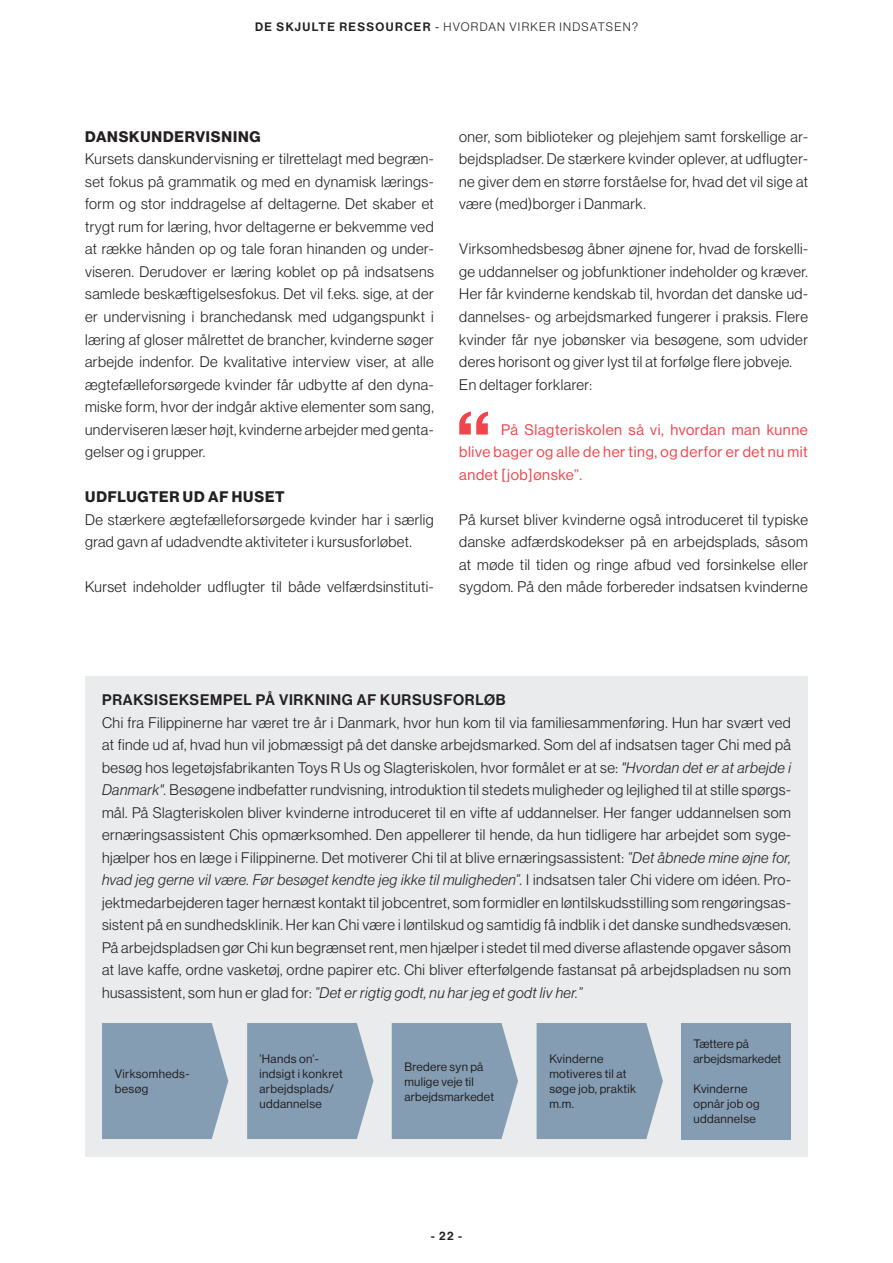
<style>
.page{position:relative;width:893px;height:1263px;background:#fff}
.page>*{position:absolute;margin:0;border:0;box-sizing:border-box;transform-origin:0 0}
.t1{font:300 15px/22.5px "Haas Grot Disp 45";letter-spacing:.03em;color:#231f20;text-align:justify}
.t2{font:15px "N Haas Grotesk DS Std 46 Lt It";letter-spacing:.03em;color:#231f20}
.t3{font:15px/22.5px "Haas Grot Disp 55 Roman";letter-spacing:.04em;color:#ef464d;text-align:justify}
.t4{font:500 15px "Haas Grot Disp 65";letter-spacing:.05em;color:#231f20}
.t5{font:700 15px "Haas Grot Disp 75";letter-spacing:.055em;color:#231f20}
.t6{font:12px/15px "Haas Grot Disp 55 Roman";letter-spacing:.03em;color:#231f20}
.t7{font:500 12px "Haas Grot Disp 65";letter-spacing:.115em;color:#231f20}
.t8{font:12px/15px "Haas Grot Disp 55 Roman";letter-spacing:.01em;color:#231f20}
.t9{font:300 12px "Haas Grot Disp 45";color:#231f20}
.s1{font-family:"Haas Grot Disp 55 Roman";font-weight:400}
.s2{font-family:"Haas Grot Disp 45";font-weight:300}
.s3{font-family:"N Haas Grotesk DS Std 46 Lt It";font-weight:400}
</style>
<div class="page">
<div style="left:85px;top:676px;width:723px;height:481px;background:#eaebec"></div>
<svg style="left:459px;top:411px;width:29px;height:23px"></svg>
<div style="left:681px;top:1023px;width:109px;height:116px;background:#849db3"></div>
<div style="left:102px;top:1023px;width:126px;height:116px;background:#849db3"></div>
<svg style="left:247px;top:1023px;width:126px;height:116px;background:#89a1b6"></svg>
<div style="left:392px;top:1023px;width:126px;height:116px;background:#849db3"></div>
<div style="left:537px;top:1023px;width:126px;height:116px;background:#849db3"></div>
<p class="t7" style="left:255px;top:20px;width:198px">DE SKJULTE RESSOURCER <span class="s1">-</span> <span class="s2">hvordan</span></p>
<p class="t9" style="left:509px;top:20px;width:9px">virker</p>
<p class="t9" style="left:559px;top:20px;width:9px">indsatsen</p>
<p class="t9" style="left:632px;top:20px;width:7px">?</p>
<p class="t5" style="left:85px;top:128px;width:177px">DANSKUNDERVISNING</p>
<p class="t1" style="left:85px;top:148px;width:350px">Kursets danskundervisning er tilrettelagt med begræn&shy;set fokus på grammatik og med en dynamisk lærings&shy;form og stor inddragelse af deltagerne. Det skaber et trygt rum for læring, hvor deltagerne er bekvemme ved at række hånden op og tale foran hinanden og under&shy;viseren. Derudover er læring koblet op på indsatsens samlede beskæftigelsesfokus. Det vil f.eks. sige, at der er undervisning i branchedansk med udgangspunkt i læring af gloser målrettet de brancher, kvinderne søger arbejde indenfor. De kvalitative interview viser, at alle ægtefælleforsørgede kvinder får udbytte af den dyna&shy;miske form, hvor der indgår aktive elementer som sang, underviseren læser højt, kvinderne arbejder med genta&shy;gelser og i grupper.</p>
<p class="t5" style="left:85px;top:488px;width:201px">UDFLUGTER UD AF HUSET</p>
<p class="t1" style="left:85px;top:508px;width:350px">De stærkere ægtefælleforsørgede kvinder har i særlig grad gavn af udadvendte aktiviteter i kursusforløbet.</p>
<p class="t1" style="left:85px;top:575px;width:350px">Kurset indeholder udflugter til både velfærdsinstituti-</p>
<p class="t1" style="left:459px;top:125px;width:350px">oner, som biblioteker og plejehjem samt forskellige ar&shy;bejdspladser. De stærkere kvinder oplever, at udflugter&shy;ne giver dem en større forståelse for, hvad det vil sige at være (med)borger i Danmark.</p>
<p class="t1" style="left:459px;top:238px;width:350px;text-align:left">Virksomhedsbesøg åbner øjnene for, hvad de forskelli&shy;ge uddannelser og jobfunktioner indeholder og kræver.<br>Her får kvinderne kendskab til, hvordan det danske ud&shy;dannelses- og arbejdsmarked fungerer i praksis. Flere kvinder får nye jobønsker via besøgene, som udvider deres horisont og giver lyst til at forfølge flere jobveje.<br>En deltager forklarer:</p>
<p class="t3" style="left:459px;top:418px;width:350px;text-indent:42px">På Slagteriskolen så vi, hvordan man kunne blive bager og alle de her ting, og derfor er det nu mit andet [job]ønske”.</p>
<p class="t1" style="left:459px;top:508px;width:350px">På kurset bliver kvinderne også introduceret til typiske danske adfærdskodekser på en arbejdsplads, såsom at møde til tiden og ringe afbud ved forsinkelse eller sygdom. På den måde forbereder indsatsen kvinderne</p>
<p class="t4" style="left:102px;top:691px;width:405px">PRAKSISEKSEMPEL PÅ VIRKNING AF KURSUSFORLØB</p>
<p class="t1" style="left:102px;top:711px;width:690px">Chi fra Filippinerne har været tre år i Danmark, hvor hun kom til via familiesammenføring. Hun har svært ved at finde ud af, hvad hun vil jobmæssigt på det danske arbejdsmarked. Som del af indsatsen tager Chi med på besøg hos legetøjsfabrikanten Toys R Us og Slagteriskolen, hvor formålet er at se: <span class="s3">"Hvordan det er at arbejde i Danmark".</span> Besøgene indbefatter rundvisning, introduktion til stedets muligheder og lejlighed til at stille spørgs&shy;mål. På Slagteriskolen bliver kvinderne introduceret til en vifte af uddannelser. Her fanger uddannelsen som ernæringsassistent Chis opmærksomhed. Den appellerer til hende, da hun tidligere har arbejdet som syge&shy;hjælper hos en læge i Filippinerne. Det motiverer Chi til at blive ernæringsassistent: <span class="s3">”Det åbnede mine øjne for,</span></p>
<p class="t2" style="left:102px;top:872px;width:690px">hvad jeg gerne vil være. Før besøget kendte jeg ikke til muligheden”. <span class="s2">I indsatsen taler Chi videre om idéen. Pro-</span></p>
<p class="t1" style="left:102px;top:891px;width:690px">jektmedarbejderen tager hernæst kontakt til jobcentret, som formidler en løntilskudsstilling som rengøringsas&shy;sistent på en sundhedsklinik. Her kan Chi være i løntilskud og samtidig få indblik i det danske sundhedsvæsen.<br>På arbejdspladsen gør Chi kun begrænset rent, men hjælper i stedet til med diverse aflastende opgaver såsom at lave kaffe, ordne vasketøj, ordne papirer etc. Chi bliver efterfølgende fastansat på arbejdspladsen nu som</p>
<p class="t2" style="left:102px;top:984px;width:482px"><span class="s2">husassistent, som hun er glad for:</span> ”Det er rigtig godt, nu har jeg et godt liv her.”</p>
<p class="t6" style="left:115px;top:1067px;width:76px">Virksomheds&shy;besøg</p>
<p class="t6" style="left:259px;top:1052px;width:85px">’Hands on’- indsigt i konkret arbejdsplads/ uddannelse</p>
<p class="t6" style="left:404px;top:1059px;width:91px">Bredere syn på mulige veje til arbejdsmarkedet</p>
<p class="t7" style="left:431px;top:1229px;width:33px">- 22 -</p>
<p class="t6" style="left:549px;top:1052px;width:88px">Kvinderne motiveres til at søge job, praktik m.m.</p>
<p class="t8" style="left:693px;top:1037px;width:89px">Tættere på arbejdsmarkedet</p>
<p class="t6" style="left:693px;top:1082px;width:68px">Kvinderne opnår job og uddannelse</p>
</div>
